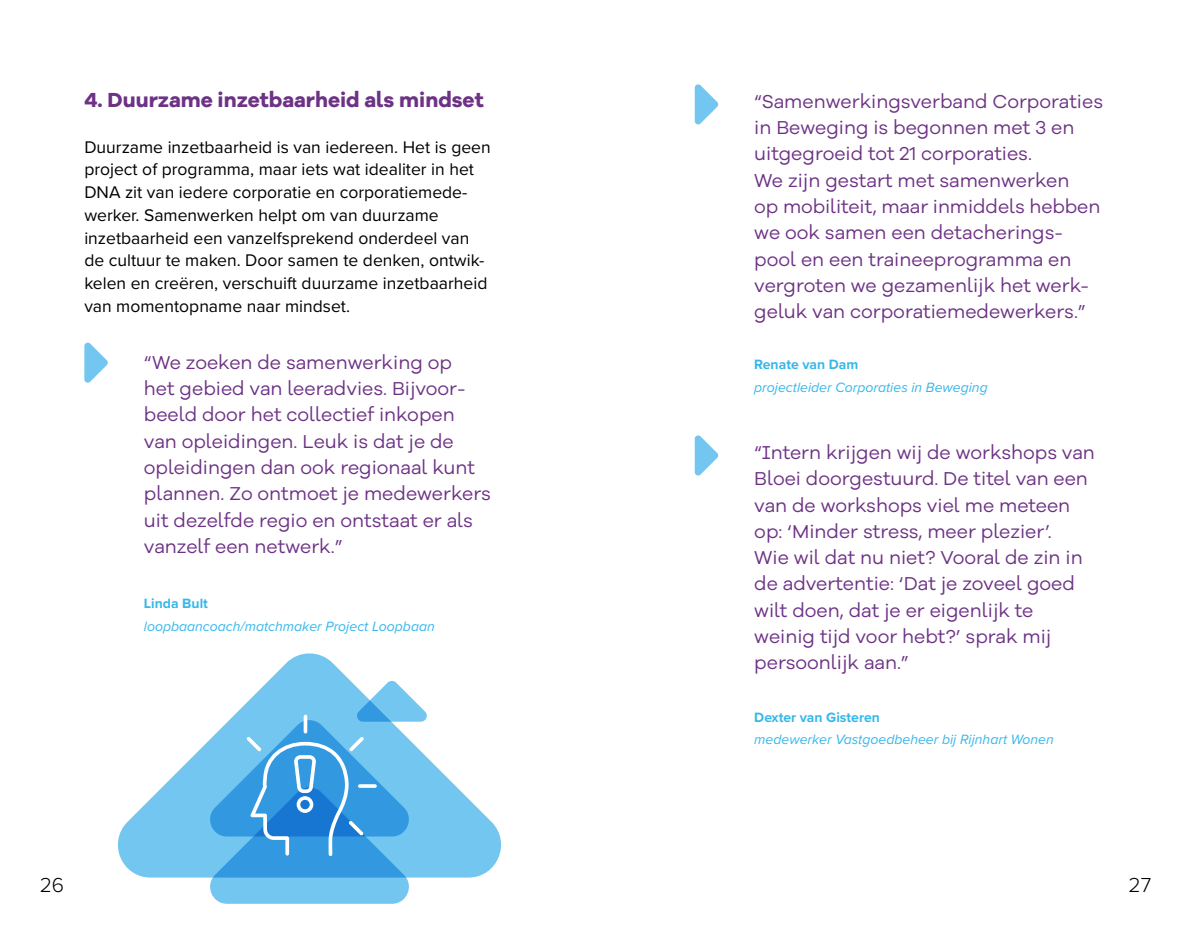
<style>
.page{position:relative;width:1191px;height:943px;background:#fff}
.page>*{position:absolute;margin:0;border:0;box-sizing:border-box;transform-origin:0 0}
.t1{font:700 21px "Galano Grotesque Alt";color:#6d3285}
.t2{font:300 21px "Proxima Nova";color:#000}
.t3{font:19.25px/26.2px "Galano Grotesque Alt";color:#6d3285}
.t4{font:19.07px "Galano Grotesque Alt";letter-spacing:-.005em;color:#6d3285}
.t5{font:17.5px/22.8px "Proxima Nova";color:#000}
.t6{font:italic 14px "Proxima Nova";color:#37b8eb}
.t7{font:700 14px "Proxima Nova";color:#37b8eb}
</style>
<div class="page">
<svg style="left:84px;top:342px;width:24px;height:41px"></svg>
<svg style="left:694px;top:84px;width:24px;height:41px"></svg>
<svg style="left:694px;top:435px;width:24px;height:41px"></svg>
<svg style="left:118px;top:653px;width:383px;height:224px"></svg>
<svg style="left:204px;top:680px;width:225px;height:223px;background:#6abaea"></svg>
<p class="t1" style="left:84px;top:86px;width:401px">4. Duurzame inzetbaarheid als mindset</p>
<p class="t5" style="left:84px;top:135px;width:408px">Duurzame inzetbaarheid is van iedereen. Het is geen project of programma, maar iets wat idealiter in het DNA zit van iedere corporatie en corporatiemede&shy;werker. Samenwerken helpt om van duurzame inzetbaarheid een vanzelfsprekend onderdeel van de cultuur te maken. Door samen te denken, ontwik&shy;kelen en creëren, verschuift duurzame inzetbaarheid van momentopname naar mindset.</p>
<p class="t3" style="left:144px;top:349px;width:348px">“We zoeken de samenwerking op<br>het gebied van leeradvies. Bijvoor&shy;beeld door het collectief inkopen van opleidingen. Leuk is dat je de opleidingen dan ook regionaal kunt plannen. Zo ontmoet je medewerkers uit dezelfde regio en ontstaat er als vanzelf een netwerk.”</p>
<p class="t7" style="left:144px;top:592px;width:66px">Linda Bult</p>
<p class="t6" style="left:144px;top:615px;width:292px">loopbaancoach/matchmaker Project Loopbaan</p>
<p class="t3" style="left:754px;top:88px;width:350px">“Samenwerkingsverband Corporaties in Beweging is begonnen met 3 en uitgegroeid tot 21 corporaties.<br>We zijn gestart met samenwerken</p>
<p class="t4" style="left:754px;top:194px;width:348px">op mobiliteit, maar inmiddels hebben</p>
<p class="t3" style="left:754px;top:219px;width:334px">we ook samen een detacherings&shy;pool en een traineeprogramma en vergroten we gezamenlijk het werk&shy;geluk van corporatiemedewerkers.”</p>
<p class="t7" style="left:754px;top:354px;width:106px">Renate van Dam</p>
<p class="t6" style="left:754px;top:376px;width:235px">projectleider Corporaties in Beweging</p>
<p class="t3" style="left:754px;top:439px;width:342px">“Intern krijgen wij de workshops van<br>Bloei doorgestuurd. De titel van een van de workshops viel me meteen op: ‘Minder stress, meer plezier’.<br>Wie wil dat nu niet? Vooral de zin in de advertentie: ‘Dat je zoveel goed wilt doen, dat je er eigenlijk te weinig tijd voor hebt?’ sprak mij persoonlijk aan.”</p>
<p class="t7" style="left:754px;top:706px;width:127px">Dexter van Gisteren</p>
<p class="t6" style="left:754px;top:729px;width:301px">medewerker Vastgoedbeheer bij Rijnhart Wonen</p>
<p class="t2" style="left:40px;top:869px;width:26px">26</p>
<p class="t2" style="left:1128px;top:869px;width:24px">27</p>
</div>
